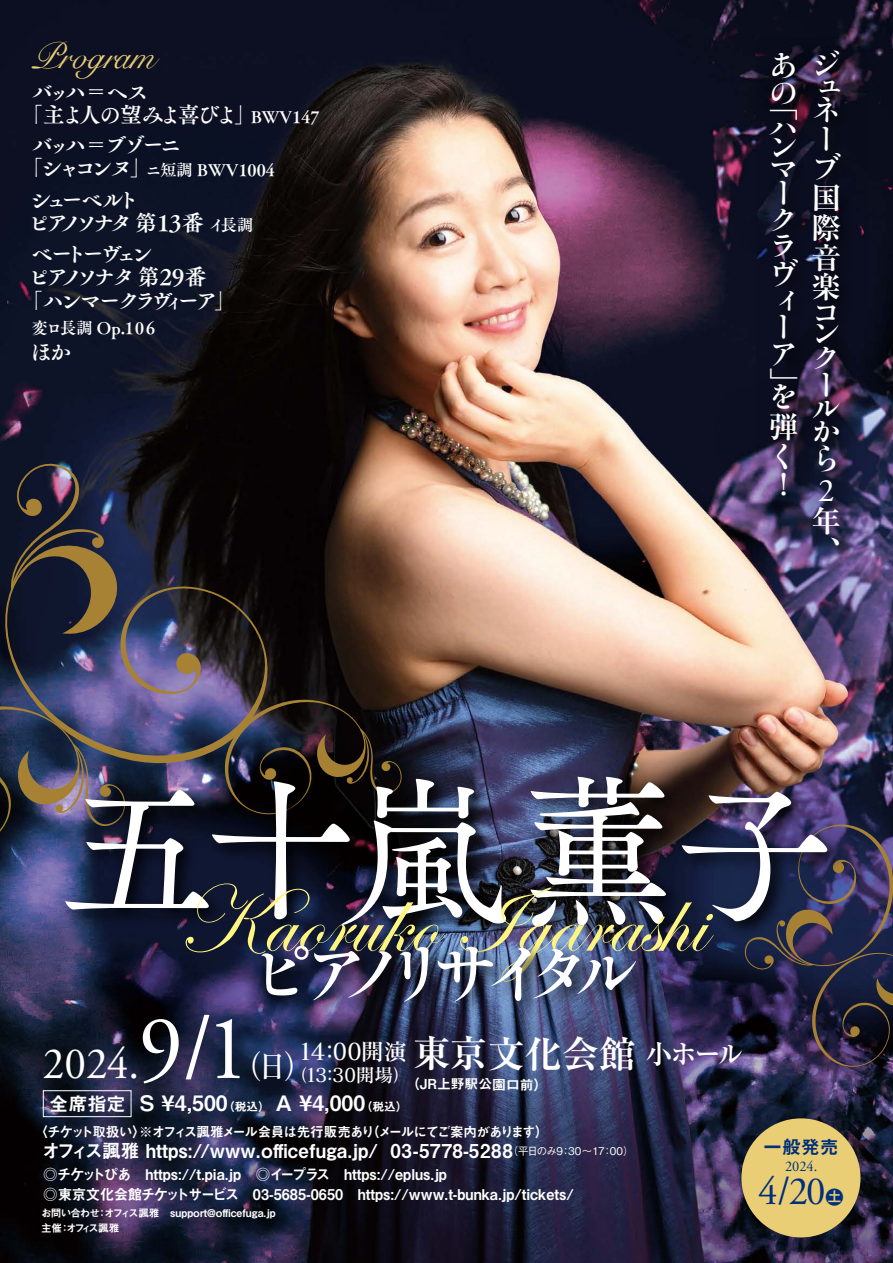
<style>
.page{position:relative;width:893px;height:1263px;background:#fff}
.page>*{position:absolute;margin:0;border:0;box-sizing:border-box;transform-origin:0 0}
.t1{font:170.4px "Tsuku A Vintage Min S Pro R";letter-spacing:-.125em;color:#fff}
.t2{font:96.15px "Edwardian Script ITC";color:#fff682}
.t3{font:64.8px "Ryumin Std Bold KO";letter-spacing:-.255em;color:#fff}
.t4{font:44.7px "Adobe Garamond Pro";color:#fff}
.t5{font:40.05px "Adobe Garamond Pro";color:#002f7b}
.t6{font:700 37.2px "Ryumin Pr 6 N";letter-spacing:-.005em;color:#fff}
.t7{font:36.45px "Snell Roundhand";color:#eace76}
.t8{font:32.7px "Adobe Garamond Pro";color:#fff}
.t9{font:500 31.2px "Ryumin Pr 6";color:#fff}
.t10{font:29.7px/26.7px "Ryumin Std Bold KO";color:#fff}
.t11{font:700 29.7px/29.7px "Ryumin Pr 6";color:#fff;text-align:justify}
.t12{font:23.1px "Matisse Pro DB";letter-spacing:-.04em;color:#fff}
.t13{font:22.05px/23.2px "Tsuku A Old Min Pr 6 B";letter-spacing:-.18em;color:#fff}
.t14{font:22.05px/23.2px "Tsuku A Old Min Pr 6 B";letter-spacing:-.16em;color:#fff}
.t15{font:22.05px "Tsuku A Old Min Pr 6 B";letter-spacing:-.22em;color:#fff}
.t16{font:22.05px "Tsuku A Old Min Pr 6 B";letter-spacing:-.145em;color:#fff}
.t17{font:22.05px "Tsuku A Old Min Pr 6 B";letter-spacing:-.265em;color:#fff}
.t18{font:21.3px "Midashi Go Pr 6 MB31";color:#fff}
.t19{font:19.2px "Midashi Go Pr 6 MB31";color:#fff}
.t20{font:18.9px "Matisse Pro DB";letter-spacing:-.02em;color:#fff}
.t21{font:18.9px "Midashi Go Pr 6 MB31";color:#002f7b}
.t22{font:16.2px "Tsuku A Old Min Pr 6 B";color:#fff}
.t23{font:16.2px "Tsuku A Old Min Pr 6 B";letter-spacing:-.13em;color:#fff}
.t24{font:14.85px/19.6px "Midashi Go Pr 6 MB31";color:#fff}
.t25{font:14.85px "Adobe Garamond Pro";color:#002f7b}
.t26{font:13.8px "Midashi Go Pr 6 MB31";letter-spacing:-.055em;color:#fff}
.t27{font:13.8px "Midashi Go Pr 6 MB31";letter-spacing:-.005em;color:#fff}
.t28{font:10.65px/15.5px "Midashi Go Pr 6 MB31";color:#fff}
.s1{font-size:16.2px}
.s2{font-size:22.05px}
.s3{font-size:91.95px}
.s4{font-size:19.2px}
.s5{font-size:11.7px}
.s6{font-size:26.55px}
.s7{font-family:"Midashi Go Pr 6 MB31";font-size:18.15px}
</style>
<div class="page">
<img style="left:0;top:0;width:893px;height:1263px">
<svg style="left:0;top:541px;width:270px;height:210px"></svg>
<svg style="left:10px;top:460px;width:94px;height:130px"></svg>
<svg style="left:223px;top:692px;width:181px;height:59px"></svg>
<svg style="left:0;top:697px;width:128px;height:157px"></svg>
<img style="left:743px;top:823px;width:150px;height:245px">
<img style="left:40px;top:751px;width:820px;height:285px">
<div style="left:741px;top:1118px;width:119px;height:119px;background:#eace76;border-radius:50%"></div>
<div style="left:43px;top:1090px;width:88px;height:27px;border:1px solid #fff"></div>
<img style="left:756px;top:38px;width:111px;height:539px">
<img style="left:244px;top:928px;width:418px;height:120px">
<h3 class="t7" style="left:32px;top:27px;width:125px">Program</h3>
<h3 class="t10" style="left:811px;top:51px;width:30px;line-height:22.6px;text-align:justify">ジュネ</h3>
<h3 class="t10" style="left:811px;top:122px;width:31px;line-height:29px">ーブ</h3>
<h3 class="t11" style="left:811px;top:182px;width:30px">国際音楽</h3>
<h3 class="t10" style="left:811px;top:299px;width:29px;line-height:21px">コン</h3>
<h3 class="t10" style="left:811px;top:342px;width:26px">クー</h3>
<h3 class="t10" style="left:811px;top:395px;width:30px;line-height:22.6px">ルか</h3>
<h3 class="t10" style="left:811px;top:443px;width:25px">ら</h3>
<h3 class="t8" style="left:818px;top:471px;width:17px">2</h3>
<h3 class="t11" style="left:811px;top:505px;width:30px">年、</h3>
<h3 class="t10" style="left:769px;top:49px;width:28px;line-height:27.5px">あの</h3>
<h3 class="t11" style="left:769px;top:90px;width:30px">「</h3>
<h3 class="t10" style="left:769px;top:113px;width:28px">ハ</h3>
<h3 class="t10" style="left:769px;top:134px;width:29px;line-height:21.8px">ンマ</h3>
<h3 class="t10" style="left:769px;top:177px;width:31px">ークラヴィーア</h3>
<h3 class="t11" style="left:769px;top:366px;width:30px">」</h3>
<h3 class="t10" style="left:769px;top:381px;width:27px">を</h3>
<h3 class="t11" style="left:769px;top:411px;width:30px">弾</h3>
<h3 class="t10" style="left:769px;top:441px;width:20px">く</h3>
<h3 class="t11" style="left:769px;top:468px;width:18px">！</h3>
<h3 class="t14" style="left:21px;top:79px;width:300px;text-indent:11px">バッハ＝ヘス<br>「主よ人の望みよ喜びよ」<span class="s1">BWV147</span></h3>
<h3 class="t13" style="left:32px;top:133px;width:152px">バッハ＝ブゾーニ</h3>
<p class="t22" style="left:21px;top:156px;width:256px"><span class="s2">「シャコンヌ」</span>ニ短調 BWV1004</p>
<h3 class="t13" style="left:28px;top:187px;width:227px">シューベルト<br>ピアノソナタ 第 13番 <span class="s1">イ長調</span></h3>
<h3 class="t17" style="left:30px;top:234px;width:124px">ベートーヴェン</h3>
<h3 class="t16" style="left:28px;top:257px;width:180px">ピアノソナタ 第29番</h3>
<h3 class="t15" style="left:21px;top:281px;width:217px">「ハンマークラヴィーア」</h3>
<p class="t23" style="left:32px;top:313px;width:129px">変ロ長調 Op.１０６</p>
<h3 class="t13" style="left:30px;top:339px;width:43px">ほか</h3>
<h1 class="t1" style="left:53px;top:756px;width:790px">五十嵐薫子</h1>
<h2 class="t2" style="left:177px;top:868px;width:529px">Kaoruko Igarashi</h2>
<h3 class="t3" style="left:248px;top:928px;width:393px">ピアノリサイタル</h3>
<h3 class="t4" style="left:43px;top:1037px;width:209px">2024.<span class="s3">9/1</span></h3>
<h3 class="t9" style="left:232px;top:1042px;width:83px">（日）</h3>
<h3 class="t12" style="left:298px;top:1037px;width:110px">14：00開演</h3>
<p class="t20" style="left:289px;top:1063px;width:125px">（13：30開場）</p>
<h3 class="t18" style="left:49px;top:1086px;width:360px"><span class="s4">全席指定</span> S ￥4,500<span class="s5">（税込）　</span>A ¥4,000<span class="s5">（税込）</span></h3>
<h3 class="t6" style="left:413px;top:1024px;width:332px">東京文化会館<span class="s6">小ホール</span></h3>
<p class="t27" style="left:406px;top:1073px;width:143px">（JR上野駅公園口前）</p>
<p class="t26" style="left:34px;top:1120px;width:515px">〈チケット取扱い〉※オフィス諷雅メール会員は先行販売あり（メールにてご案内があります）</p>
<p class="t19" style="left:42px;top:1135px;width:593px">オフィス諷雅 https://www.officefuga.jp/ 03-5778-5288<sup>（平日のみ9：30～17：00）</sup></p>
<p class="t24" style="left:43px;top:1164px;width:532px">◎チケットぴあ　https://t.pia.jp ◎イープラス　https://eplus.jp<br>◎東京文化会館チケットサービス　03-5685-0650　https://www.t-bunka.jp/tickets/</p>
<p class="t28" style="left:41px;top:1204px;width:236px">お問い合わせ：オフィス諷雅　support@officefuga.jp主催：オフィス諷雅</p>
<p class="t21" style="left:763px;top:1131px;width:77px">一般発売</p>
<p class="t25" style="left:785px;top:1157px;width:34px">2024.</p>
<h3 class="t5" style="left:758px;top:1167px;width:87px">4/20<span class="s7">土</span></h3>
</div>
